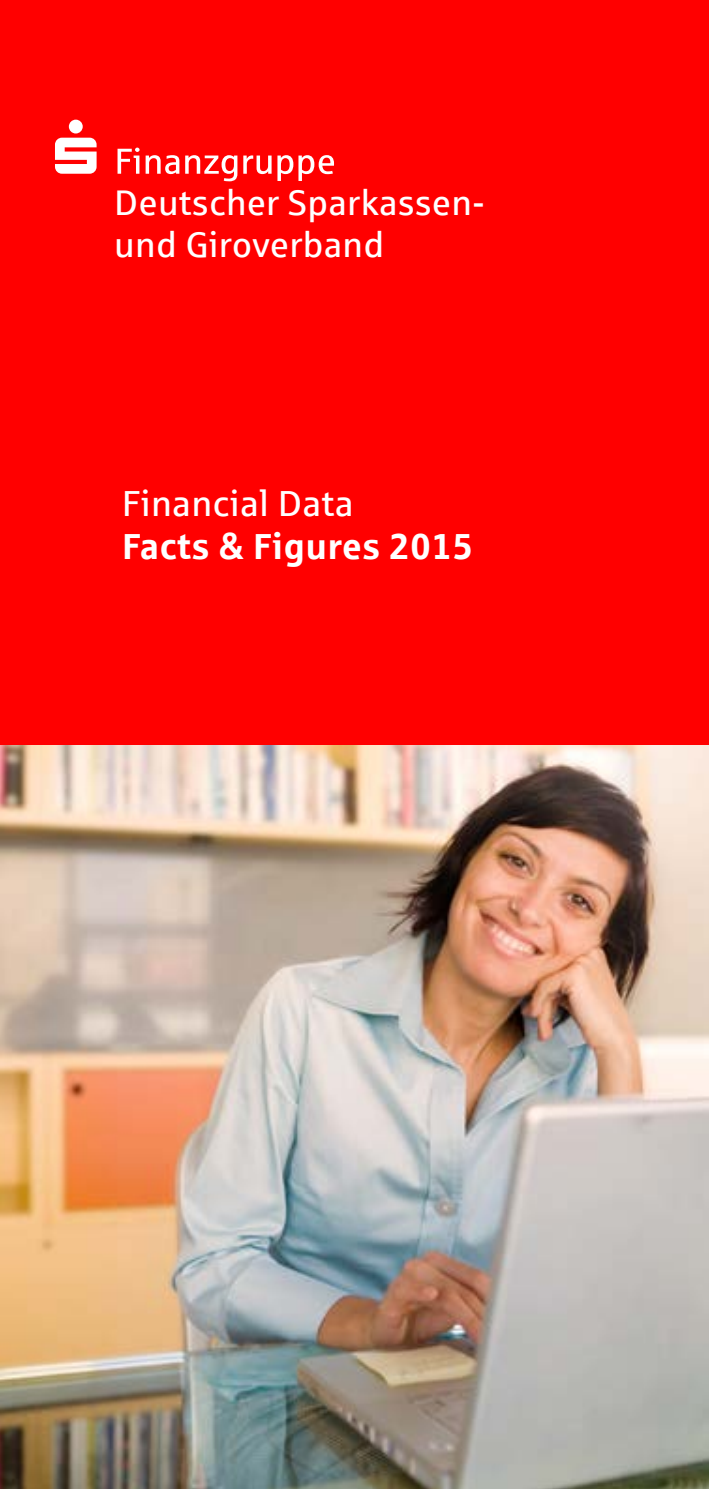
<style>
.page{position:relative;width:709px;height:1489px;background:#fff}
.page>*{position:absolute;margin:0;border:0;box-sizing:border-box;transform-origin:0 0}
.t1{font:700 36.25px "Sparkasse Rg";letter-spacing:.005em;color:#fff}
.t2{font:36.25px "Sparkasse Rg";letter-spacing:.005em;color:#fff}
.t3{font:35.75px/42.5px "Sparkasse Rg";letter-spacing:.005em;color:#fff}
</style>
<div class="page">
<img style="left:0;top:744px;width:709px;height:744px">
<div style="left:0;top:0;width:709px;height:744px;background:#f00"></div>
<svg style="left:55px;top:120px;width:42px;height:54px"></svg>
<svg style="left:117px;top:148px;width:23px;height:26px"></svg>
<svg style="left:146px;top:155px;width:33px;height:19px"></svg>
<svg style="left:185px;top:155px;width:52px;height:26px"></svg>
<svg style="left:243px;top:155px;width:28px;height:19px"></svg>
<svg style="left:277px;top:155px;width:57px;height:26px"></svg>
<p class="t3" style="left:114px;top:180px;width:372px">Deutscher Sparkassen&shy;und Giroverband</p>
<p class="t2" style="left:122px;top:481px;width:233px">Financial Data</p>
<p class="t1" style="left:122px;top:523px;width:353px">Facts &amp; Figures 2015</p>
</div>
